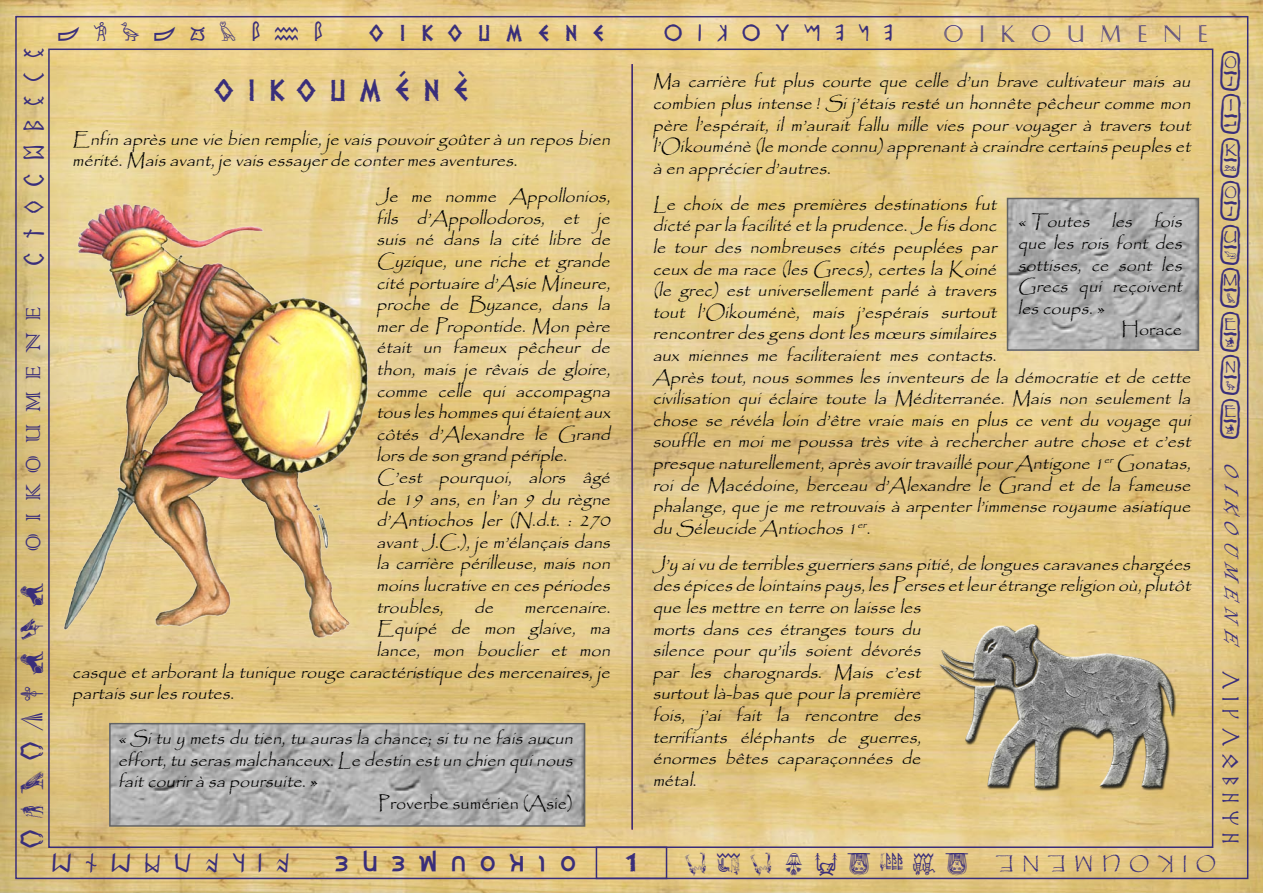
<style>
.page{position:relative;width:1263px;height:893px;background:#fff}
.page>*{position:absolute;margin:0;border:0;box-sizing:border-box;transform-origin:0 0}
.t1{font:45px/43.5px "Cartouche";color:#392e7a;text-align:justify}
.t2{font:30px "Csenge";letter-spacing:.5em;color:#392e7a}
.t3{font:30px "Dalek";letter-spacing:.45em;color:#392e7a}
.t4{font:28.5px "Grecian Formula";letter-spacing:.5em;color:#392e7a}
.t5{font:27px "Colonna";letter-spacing:.44em;color:#392e7a}
.t6{font:23.85px "Meroitic Hieroglyphics Regular";letter-spacing:.6em;color:#392e7a;scale:.94 1}
.t7{font:23.7px "Caesar";letter-spacing:.7em;color:#392e7a}
.t8{font:22.5px "Dalek";letter-spacing:.7em;color:#392e7a}
.t9{font:22.5px "Informal Roman";color:#392e7a}
.t10{font:22.5px "Britannian Runes";letter-spacing:.6em;color:#392e7a}
.t11{font:22.5px "Old Egypt Glyphs";letter-spacing:.5em;color:#392e7a}
.t12{font:22.5px "Hello Cleo Petra";letter-spacing:.45em;color:#392e7a}
.t13{font:22.5px "Angerthas Moria";letter-spacing:.36em;color:#392e7a}
.t14{font:21px "Etruscan";letter-spacing:.7em;color:#392e7a;scale:1.05 1}
.t15{font:21px "Dalek";color:#392e7a;scale:1.5 1}
.t16{font:italic 18px/21.6px "Papyrus";color:#000}
.t17{font:18px "Papyrus";color:#000}
.t18{font:17.55px "Papyrus";letter-spacing:.45em;color:#392e7a;scale:1.06 1}
</style>
<div class="page">
<img style="left:0;top:0;width:1263px;height:893px">
<hr style="left:631px;top:64px;width:2px;height:765px;background:#392e7a">
<div style="left:596px;top:846px;width:71px;height:33px;border:2px solid #392e7a"></div>
<img style="left:64px;top:201px;width:307px;height:440px">
<img style="left:112px;top:726px;width:470px;height:98px">
<div style="left:109px;top:723px;width:476px;height:104px;border:2px solid #636363"></div>
<img style="left:1010px;top:201px;width:186px;height:147px">
<div style="left:1007px;top:198px;width:192px;height:153px;border:2px solid #636363"></div>
<img style="left:921px;top:606px;width:278px;height:206px">
<h2 class="t2" style="left:20px;top:265px;width:218px;rotate:-90deg">oikoumene</h2>
<h3 class="t5" style="left:16px;top:551px;width:247px;rotate:-90deg">OIKOUMENE</h3>
<p class="t11" style="left:22px;top:847px;width:267px;rotate:-90deg">oikoumene</p>
<h3 class="t6" style="left:58px;top:19px;width:283px">oikoumene</h3>
<p class="t8" style="left:369px;top:26px;width:237px">OIKOUMENE</p>
<p class="t14" style="left:665px;top:22px;width:218px">OIKOUMENE</p>
<h3 class="t7" style="left:944px;top:21px;width:265px">OIKOUMENE</h3>
<h2 class="t3" style="left:214px;top:81px;width:256px">OIKOUMÉNÈ</h2>
<p class="t16" style="left:72px;top:128px;width:544px">Enfinaprèsuneviebienremplie,jevaispouvoirgoûteràunreposbien mérité.Maisavant,jevaisessayerdecontermesaventures.</p>
<p class="t16" style="left:376px;top:185px;width:240px">Je me nomme Appollonios, fils d’Appollodoros, et je suis né dans la cité libre de<br>Cyzique, une riche et grande citéportuaired’AsieMineure, proche de Byzance, dans la merdePropontide.Monpère était un fameux pêcheur de thon, mais je rêvais de gloire, comme celle qui accompagna tousleshommesquiétaientaux côtés d’Alexandre le Grand lorsdesongrand périple.<br>C’est pourquoi, alors âgé de 19 ans, en l’an 9 du règne d’Antiochos Ier (N.d.t. : 270 avantJ.C.),jem’élançaisdans la carrière périlleuse, mais non moinslucrativeencespériodes troubles,</p>
<p class="t16" style="left:474px;top:596px;width:26px">de</p>
<p class="t16" style="left:524px;top:596px;width:92px">mercenaire.</p>
<p class="t16" style="left:376px;top:617px;width:240px">Equipé de mon glaive, ma</p>
<p class="t16" style="left:376px;top:639px;width:240px">lance, mon bouclier et mon</p>
<p class="t16" style="left:72px;top:660px;width:544px">casqueetarborantlatuniquerougecaractéristiquedesmercenaires,je</p>
<p class="t16" style="left:72px;top:682px;width:168px">partaissurlesroutes.</p>
<p class="t16" style="left:118px;top:727px;width:461px;text-align:justify">«Situ ymetsdu tien,tu auraslachance;situ nefaisaucun effort,tu serasmalchanceux.Ledestinestunchienquinous faitcouriràsapoursuite.»</p>
<p class="t17" style="left:378px;top:792px;width:196px">Proverbe sumérien (Asie)</p>
<p class="t16" style="left:653px;top:70px;width:544px;text-align:justify">Ma carrière fut plus courte que celle d’un brave cultivateur mais au combienplusintense!Sij’étaisrestéunhonnêtepêcheurcommemon père l’espérait, il m’aurait fallu mille vies pour voyager à travers tout l’Oikouménè(lemondeconnu)apprenantàcraindrecertainspeupleset àenapprécierd’autres.</p>
<p class="t16" style="left:653px;top:193px;width:544px">Le choix de mes premières destinations fut dictéparlafacilitéetlaprudence.Jefisdonc<br>le tour des nombreuses cités peuplées par ceuxdemarace(lesGrecs),certeslaKoiné<br>(le grec) est universellement parlé à travers<br>tout l’Oikouménè, mais j’espérais surtout rencontrerdesgensdontlesmœurssimilaires<br>aux miennes me faciliteraient mes contacts.<br>Aprèstout,noussommeslesinventeursdeladémocratieetdecette civilisation qui éclaire toute la Méditerranée. Mais non seulement la chose se révéla loin d’être vraie mais en plus ce vent du voyage qui souffle en moi me poussa très vite à rechercher autre chose et c’est presquenaturellement,aprèsavoirtravaillépourAntigone1<sup>er</sup>Gonatas, roi de Macédoine, berceau d’Alexandre le Grand et de la fameuse phalange,quejemeretrouvaisàarpenterl’immenseroyaumeasiatique du SéleucideAntiochos1<sup>er</sup>.</p>
<p class="t16" style="left:653px;top:553px;width:544px">J’yaivu deterriblesguerrierssanspitié,delonguescaravaneschargées desépicesdelointainspays,lesPersesetleurétrangereligionoù,plutôt quelesmettreenterreonlaisseles<br>morts dans ces étranges tours du<br>silence pour qu’ils soient dévorés<br>par les charognards. Mais c’est surtoutlà-basquepourlapremière<br>fois, j’ai fait la rencontre des<br>terrifiants éléphants de guerres,<br>énormes bêtes caparaçonnées de<br>métal.</p>
<p class="t16" style="left:1018px;top:210px;width:171px;text-align:justify">«Toutes les fois que les rois font des sottises, ce sont les Grecs qui reçoivent lescoups.»</p>
<p class="t17" style="left:1121px;top:319px;width:62px">Horace</p>
<h1 class="t1" style="left:1219px;top:53px;width:24px">O I K O U M E N E</h1>
<p class="t9" style="left:1243px;top:464px;width:185px;rotate:90deg">O IKO UMENE</p>
<p class="t13" style="left:1240px;top:671px;width:175px;rotate:90deg">OIKOUMENE</p>
<p class="t10" style="left:289px;top:873px;width:239px;rotate:-180deg">oikoumene</p>
<h3 class="t4" style="left:575px;top:878px;width:242px;rotate:-180deg">oikoumene</h3>
<p class="t18" style="left:1216px;top:875px;width:209px;rotate:-180deg">OIKOUMENE</p>
<p class="t15" style="left:625px;top:855px;width:10px">1</p>
<p class="t12" style="left:968px;top:874px;width:285px;rotate:-180deg">oikoumene</p>
</div>
